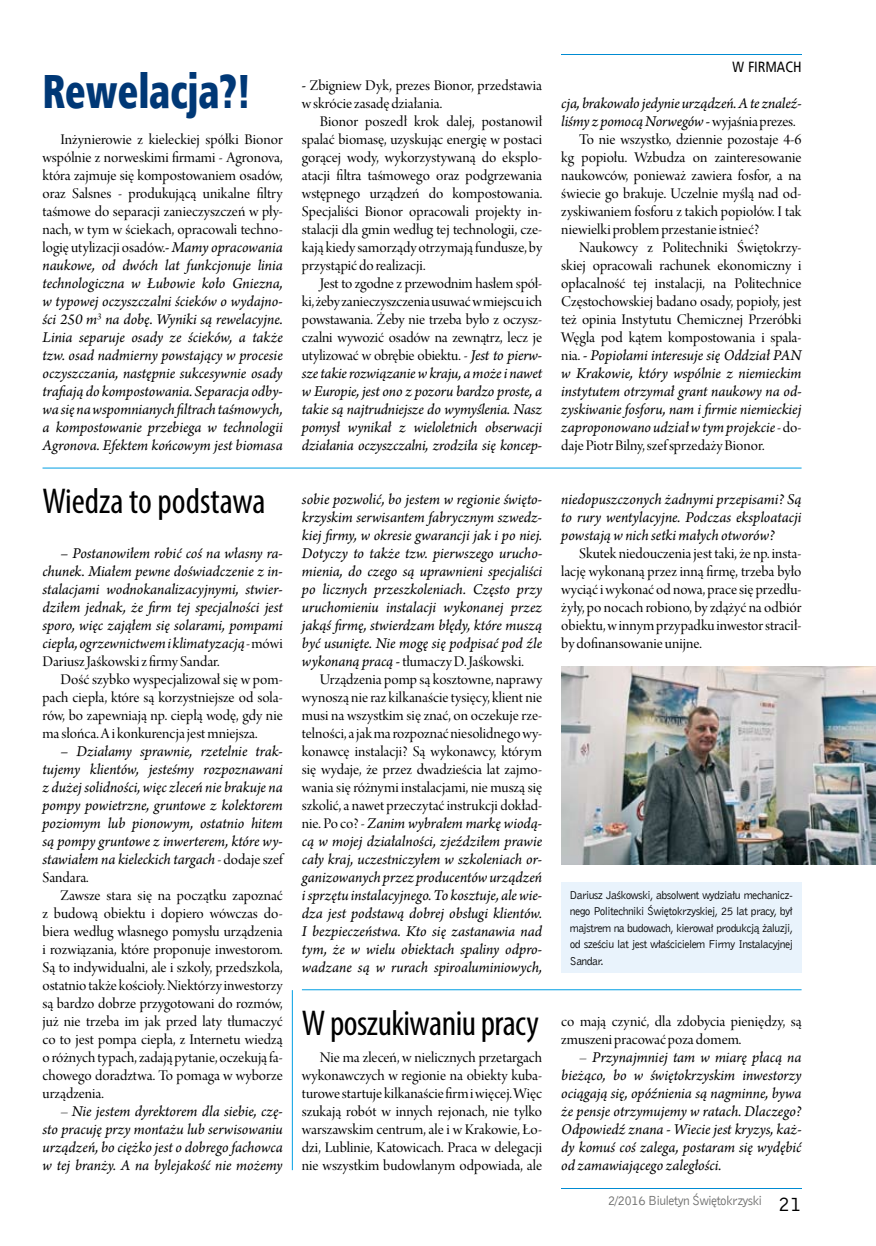
<style>
.page{position:relative;width:876px;height:1246px;background:#fff}
.page>*{position:absolute;margin:0;border:0;box-sizing:border-box;transform-origin:0 0}
.t1{font:48px "Humnst 777 X Blk Cn EU";color:#003876;scale:.8 1}
.t2{font:condensed 36px "Myriad Pro";letter-spacing:-.015em;color:#000}
.t3{font:15.75px/18px "Arno Pro Display";color:#000;text-align:justify}
.t4{font:italic 15.75px/18px "Arno Pro";letter-spacing:-.005em;color:#000;text-align:justify}
.t5{font:15px "Humnst 777 Cn EU";color:#000}
.t6{font:13.5px "Bell Gothic EU";letter-spacing:-.05em;color:#6f6f6e}
.t7{font:11.7px/16.5px "Bell Gothic EU";letter-spacing:-.05em;color:#000;text-align:justify}
.s1{font-family:"Arno Pro";font-style:italic}
.s2{font-family:"Arno Pro Display";font-style:normal}
.s3{font-size:21px;color:#000}
</style>
<div class="page">
<hr style="left:561px;top:1188px;width:240px;height:1px;background:#008bd2">
<hr style="left:561px;top:54px;width:240px;height:1px;background:#008bd2">
<hr style="left:43px;top:468px;width:758px;height:1px;background:#009ee3">
<hr style="left:302px;top:989px;width:499px;height:1px;background:#009ee3">
<div style="left:561px;top:882px;width:240px;height:90px;background:#e9f3fc"></div>
<img style="left:561px;top:666px;width:315px;height:198px">
<hr style="left:292px;top:990px;width:1px;height:180px;background:#009ee3">
<h1 class="t1" style="left:43px;top:60px;width:261px">Rewelacja?!</h1>
<p class="t3" style="left:302px;top:77px;width:242px"><span class="s1">-</span> Zbigniew Dyk, prezes Bionor, przedstawia w skrócie zasadę działania.</p>
<p class="t3" style="left:302px;top:113px;width:242px;text-indent:18px">Bionor poszedł krok dalej, postanowił spalać biomasę, uzyskując energię w postaci gorącej wody, wykorzystywaną do eksplo&shy;atacji filtra taśmowego oraz podgrzewania wstępnego urządzeń do kompostowania.<br>Specjaliści Bionor opracowali projekty in&shy;stalacji dla gmin według tej technologii, cze&shy;kają kiedy samorządy otrzymają fundusze, by przystąpić do realizacji.</p>
<p class="t3" style="left:302px;top:275px;width:242px;text-indent:18px">Jest to zgodne z przewodnim hasłem spół&shy;ki, żeby zanieczyszczenia usuwać w miejscu ich powstawania. Żeby nie trzeba było z oczysz&shy;czalni wywozić osadów na zewnątrz, lecz je utylizować w obrębie obiektu. - <span class="s1">Jest to pierw-</span></p>
<p class="t4" style="left:302px;top:365px;width:242px">sze takie rozwiązanie w kraju, a może i nawet w Europie, jest ono z pozoru bardzo proste, a takie są najtrudniejsze do wymyślenia. Nasz pomysł wynikał z wieloletnich obserwacji działania oczyszczalni, zrodziła się koncep-</p>
<p class="t3" style="left:43px;top:131px;width:242px;text-indent:18px">Inżynierowie z kieleckiej spółki Bionor wspólnie z norweskimi firmami - Agronova, która zajmuje się kompostowaniem osadów, oraz Salsnes - produkującą unikalne filtry taśmowe do separacji zanieczyszczeń w pły&shy;nach, w tym w ściekach, opracowali techno&shy;logię utylizacji osadów.<span class="s1">- Mamy opracowania</span></p>
<p class="t4" style="left:43px;top:257px;width:242px">naukowe, od dwóch lat funkcjonuje linia technologiczna w Łubowie koło Gniezna, w typowej oczyszczalni ścieków o wydajno&shy;ści 250 m<sup>3</sup> na dobę. Wyniki są rewelacyjne.<br>Linia separuje osady ze ścieków, a także tzw. osad nadmierny powstający w procesie oczyszczania, następnie sukcesywnie osady trafiają do kompostowania. Separacja odby&shy;wa się na wspomnianych filtrach taśmowych, a kompostowanie przebiega w technologii Agronova. Efektem końcowym jest biomasa</p>
<p class="t5" style="left:732px;top:57px;width:71px">W FIRMACH</p>
<p class="t4" style="left:561px;top:95px;width:242px">cja, brakowało jedynie urządzeń. A te znaleź&shy;liśmy z pomocą Norwegów - <span class="s2">wyjaśnia prezes.</span></p>
<p class="t3" style="left:561px;top:131px;width:242px;text-indent:18px">To nie wszystko, dziennie pozostaje 4-6 kg popiołu. Wzbudza on zainteresowanie naukowców, ponieważ zawiera fosfor, a na świecie go brakuje. Uczelnie myślą nad od&shy;zyskiwaniem fosforu z takich popiołów. I tak niewielki problem przestanie istnieć?</p>
<p class="t3" style="left:561px;top:239px;width:242px;text-indent:18px">Naukowcy z Politechniki Świętokrzy&shy;skiej opracowali rachunek ekonomiczny i opłacalność tej instalacji, na Politechnice Częstochowskiej badano osady, popioły, jest też opinia Instytutu Chemicznej Przeróbki Węgla pod kątem kompostowania i spala-</p>
<p class="t4" style="left:561px;top:347px;width:242px"><span class="s2">nia.</span> - Popiołami interesuje się Oddział PAN w Krakowie, który wspólnie z niemieckim instytutem otrzymał grant naukowy na od&shy;zyskiwanie fosforu, nam i firmie niemieckiej zaproponowano udział w tym projekcie <span class="s2">- do-</span></p>
<p class="t3" style="left:561px;top:437px;width:205px">daje Piotr Bilny, szef sprzedaży Bionor.</p>
<h2 class="t2" style="left:43px;top:479px;width:225px">Wiedza to podstawa</h2>
<p class="t4" style="left:43px;top:545px;width:242px;text-indent:18px">– Postanowiłem robić coś na własny ra&shy;chunek. Miałem pewne doświadczenie z in&shy;stalacjami wodnokanalizacyjnymi, stwier&shy;dziłem jednak, że firm tej specjalności jest sporo, więc zająłem się solarami, pompami ciepła, ogrzewnictwem iklimatyzacją <span class="s2">- mówi</span></p>
<p class="t3" style="left:43px;top:653px;width:179px">Dariusz Jaśkowski z firmy Sandar.</p>
<p class="t3" style="left:61px;top:671px;width:224px">Dość szybko wyspecjalizował się w pom-</p>
<p class="t3" style="left:43px;top:689px;width:242px">pach ciepła, które są korzystniejsze od sola-</p>
<p class="t3" style="left:43px;top:707px;width:242px">rów, bo zapewniają np. ciepłą wodę, gdy nie</p>
<p class="t3" style="left:43px;top:725px;width:217px">ma słońca. Ai konkurencja jest mniejsza.</p>
<p class="t4" style="left:43px;top:743px;width:242px;text-indent:18px">– Działamy sprawnie, rzetelnie trak&shy;tujemy klientów, jesteśmy rozpoznawani z dużej solidności, więc zleceń nie brakuje na pompy powietrzne, gruntowe z kolektorem poziomym lub pionowym, ostatnio hitem są pompy gruntowe z inwerterem, które wy&shy;stawiałem na kieleckich targach <span class="s2">- dodaje szef</span></p>
<p class="t3" style="left:43px;top:869px;width:48px">Sandara.</p>
<p class="t3" style="left:61px;top:887px;width:224px">Zawsze stara się na początku zapoznać</p>
<p class="t3" style="left:43px;top:905px;width:242px">z budową obiektu i dopiero wówczas do-</p>
<p class="t3" style="left:43px;top:923px;width:242px">biera według własnego pomysłu urządzenia</p>
<p class="t3" style="left:43px;top:941px;width:242px">i rozwiązania, które proponuje inwestorom.</p>
<p class="t3" style="left:43px;top:959px;width:242px">Są to indywidualni, ale i szkoły, przedszkola,</p>
<p class="t3" style="left:43px;top:977px;width:242px">ostatnio także kościoły. Niektórzy inwestorzy</p>
<p class="t3" style="left:43px;top:995px;width:242px">są bardzo dobrze przygotowani do rozmów,</p>
<p class="t3" style="left:43px;top:1013px;width:242px">już nie trzeba im jak przed laty tłumaczyć</p>
<p class="t3" style="left:43px;top:1031px;width:242px">co to jest pompa ciepła, z Internetu wiedzą</p>
<p class="t3" style="left:43px;top:1049px;width:242px">o różnych typach, zadają pytanie, oczekują fa-</p>
<p class="t3" style="left:43px;top:1067px;width:242px">chowego doradztwa. To pomaga w wyborze</p>
<p class="t3" style="left:43px;top:1085px;width:63px">urządzenia.</p>
<p class="t4" style="left:43px;top:1103px;width:242px;text-indent:18px"><span class="s2">–</span> Nie jestem dyrektorem dla siebie, czę&shy;sto pracuję przy montażu lub serwisowaniu urządzeń, bo ciężko jest o dobrego fachowca w tej branży. A na bylejakość nie możemy</p>
<p class="t4" style="left:302px;top:491px;width:242px">sobie pozwolić, bo jestem w regionie święto&shy;krzyskim serwisantem fabrycznym szwedz&shy;kiej firmy, w okresie gwarancji jak i po niej.<br>Dotyczy to także tzw. pierwszego urucho&shy;mienia, do czego są uprawnieni specjaliści po licznych przeszkoleniach. Często przy uruchomieniu instalacji wykonanej przez jakąś firmę, stwierdzam błędy, które muszą być usunięte. Nie mogę się podpisać pod źle</p>
<p class="t3" style="left:302px;top:653px;width:224px"><span class="s1">wykonaną pracą -</span> tłumaczy D. Jaśkowski.</p>
<p class="t3" style="left:320px;top:671px;width:224px">Urządzenia pomp są kosztowne, naprawy</p>
<p class="t3" style="left:302px;top:689px;width:242px">wynoszą nie raz kilkanaście tysięcy, klient nie</p>
<p class="t3" style="left:302px;top:707px;width:242px">musi na wszystkim się znać, on oczekuje rze-</p>
<p class="t3" style="left:302px;top:725px;width:242px">telności, ajak ma rozpoznać niesolidnego wy-</p>
<p class="t3" style="left:302px;top:743px;width:242px">konawcę instalacji? Są wykonawcy, którym</p>
<p class="t3" style="left:302px;top:761px;width:242px">się wydaje, że przez dwadzieścia lat zajmo-</p>
<p class="t3" style="left:302px;top:779px;width:242px">wania się różnymi instalacjami, nie muszą się</p>
<p class="t3" style="left:302px;top:797px;width:242px">szkolić, a nawet przeczytać instrukcji dokład-</p>
<p class="t4" style="left:302px;top:815px;width:242px"><span class="s2">nie. Po co? -</span> Zanim wybrałem markę wiodą&shy;cą w mojej działalności, zjeździłem prawie cały kraj, uczestniczyłem w szkoleniach or&shy;ganizowanych przez producentów urządzeń isprzętu instalacyjnego. To kosztuje, ale wie&shy;dza jest podstawą dobrej obsługi klientów.<br>I bezpieczeństwa. Kto się zastanawia nad tym, że w wielu obiektach spaliny odpro&shy;wadzane są w rurach spiroaluminiowych,</p>
<p class="t4" style="left:561px;top:491px;width:242px">niedopuszczonych żadnymi przepisami? Są to rury wentylacyjne. Podczas eksploatacji powstają w nich setki małych otworów?</p>
<p class="t3" style="left:561px;top:545px;width:242px;text-indent:18px">Skutek niedouczenia jest taki, że np. insta&shy;lację wykonaną przez inną firmę, trzeba było wyciąć iwykonać od nowa, prace się przedłu&shy;żyły, po nocach robiono, by zdążyć na odbiór obiektu, winnym przypadku inwestor stracił&shy;by dofinansowanie unijne.</p>
<p class="t7" style="left:570px;top:886px;width:225px">Dariusz Jaśkowski, absolwent wydziału mechanicz&shy;nego Politechniki Świętokrzyskiej, 25 lat pracy, był majstrem na budowach, kierował produkcją żaluzji, od sześciu lat jest właścicielem Firmy Instalacyjnej Sandar.</p>
<h2 class="t2" style="left:302px;top:1001px;width:238px">W poszukiwaniu pracy</h2>
<p class="t3" style="left:561px;top:1013px;width:242px">co mają czynić, dla zdobycia pieniędzy, są zmuszeni pracować poza domem.</p>
<p class="t4" style="left:561px;top:1049px;width:242px;text-indent:18px"><span class="s2">–</span> Przynajmniej tam w miarę płacą na bieżąco, bo w świętokrzyskim inwestorzy ociągają się, opóźnienia są nagminne, bywa że pensje otrzymujemy w ratach. Dlaczego?<br>Odpowiedź znana - Wiecie jest kryzys, każ&shy;dy komuś coś zalega, postaram się wydębić od zamawiającego zaległości.</p>
<p class="t3" style="left:302px;top:1049px;width:242px;text-indent:18px">Nie ma zleceń, w nielicznych przetargach wykonawczych w regionie na obiekty kuba&shy;turowe startuje kilkanaście firm iwięcej. Więc szukają robót w innych rejonach, nie tylko warszawskim centrum, ale i w Krakowie, Ło&shy;dzi, Lublinie, Katowicach. Praca w delegacji nie wszystkim budowlanym odpowiada, ale</p>
<p class="t6" style="left:608px;top:1192px;width:195px">2/2016 Biuletyn Świętokrzyski <span class="s3">21</span></p>
</div>
